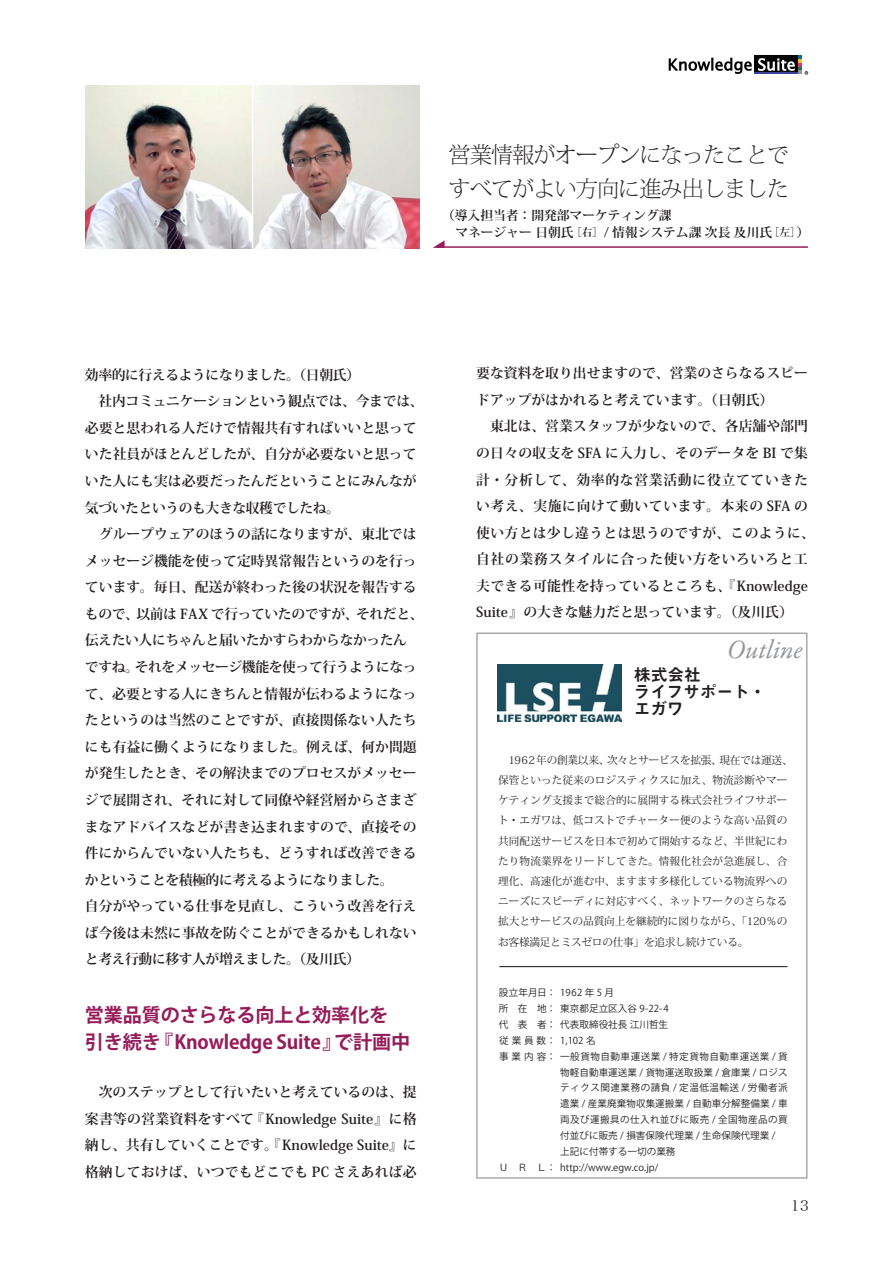
<style>
.page{position:relative;width:893px;height:1263px;background:#fff}
.page>*{position:absolute;margin:0;border:0;box-sizing:border-box;transform-origin:0 0}
.t1{font:italic 26.55px "Garamond Premr Pro";color:#939598}
.t2{font:200 22.35px/34px "Koz Min Pro";letter-spacing:-.05em;color:#231f20}
.t3{font:700 19.2px/26.5px "Koz Go Pro";letter-spacing:-.01em;color:#961c59}
.t4{font:16.95px/17px "Midashi Go Pr 5 MB31";letter-spacing:-.02em;color:#231f20}
.t5{font:700 13.8px/26.5px "Koz Min Pro";color:#231f20}
.t6{font:700 13.8px/26.5px "Koz Min Pro";letter-spacing:.02em;color:#231f20}
.t7{font:13.8px "Hiragino Min W3 90 msp RKSJ H";color:#231f20}
.t8{font:700 12.75px/17px "Koz Min Pro";color:#231f20}
.t9{font:10.65px/20.2px "Koz Min Pro";letter-spacing:.01em;color:#231f20}
.t10{font:9.6px/15.9px "Koz Go Pro";letter-spacing:.005em;color:#231f20}
.s1{font-size:10.65px}
</style>
<div class="page">
<div style="left:754px;top:55px;width:45px;height:18px;background:#030403"></div>
<svg style="left:669px;top:58px;width:83px;height:16px"></svg>
<hr style="left:754px;top:72px;width:48px;height:2px;background:#3e419a">
<svg style="left:758px;top:55px;width:50px;height:19px"></svg>
<div style="left:476px;top:632px;width:331px;height:547px;border:2px solid #a8a9ad"></div>
<hr style="left:436px;top:246px;width:372px;height:2px;background:#961c59">
<svg style="left:433px;top:240px;width:12px;height:8px"></svg>
<img style="left:85px;top:85px;width:335px;height:164px">
<img style="left:498px;top:664px;width:124px;height:57px">
<hr style="left:499px;top:966px;width:288px;height:1px;background:#231f20">
<h2 class="t2" style="left:449px;top:137px;width:342px">営業情報がオープンになったことですべてがよい方向に進み出しました</h2>
<p class="t8" style="left:455px;top:206px;width:355px;text-indent:-13px">（導入担当者：開発部マーケティング課<br>マネージャー 日朝氏<span class="s1">［右］</span>/ 情報システム課 次長 及川氏<span class="s1">［左］</span>）</p>
<p class="t5" style="left:85px;top:361px;width:340px">効率的に行えるようになりました。（日朝氏）<br>　社内コミュニケーションという観点では、今までは、必要と思われる人だけで情報共有すればいいと思っていた社員がほとんどしたが、自分が必要ないと思っていた人にも実は必要だったんだということにみんなが気づいたというのも大きな収穫でしたね。<br>　グループウェアのほうの話になりますが、東北ではメッセージ機能を使って定時異常報告というのを行っています。毎日、配送が終わった後の状況を報告するもので、以前は FAX で行っていたのですが、それだと、伝えたい人にちゃんと届いたかすらわからなかったんですね。それをメッセージ機能を使って行うようになって、必要とする人にきちんと情報が伝わるようになったというのは当然のことですが、直接関係ない人たちにも有益に働くようになりました。例えば、何か問題が発生したとき、その解決までのプロセスがメッセージで展開され、それに対して同僚や経営層からさまざまなアドバイスなどが書き込まれますので、直接その件にからんでいない人たちも、どうすれば改善できるかということを積極的に考えるようになりました。<br>自分がやっている仕事を見直し、こういう改善を行えば今後は未然に事故を防ぐことができるかもしれないと考え行動に移す人が増えました。（及川氏）</p>
<h3 class="t3" style="left:85px;top:1003px;width:327px">営業品質のさらなる向上と効率化を引き続き『Knowledge Suite』で計画中</h3>
<p class="t5" style="left:85px;top:1078px;width:333px;text-align:justify">　次のステップとして行いたいと考えているのは、提案書等の営業資料をすべて『Knowledge Suite』に格納し、共有していくことです。『Knowledge Suite』に格納しておけば、いつでもどこでも PC さえあれば必</p>
<p class="t6" style="left:476px;top:359px;width:340px">要な資料を取り出せますので、営業のさらなるスピードアップがはかれると考えています。（日朝氏）<br>　東北は、営業スタッフが少ないので、各店舗や部門の日々の収支を SFA に入力し、そのデータを BI で集計・分析して、効率的な営業活動に役立てていきたい考え、実施に向けて動いています。本来の SFA の使い方とは少し違うとは思うのですが、このように、自社の業務スタイルに合った使い方をいろいろと工夫できる可能性を持っているところも、『Knowledge<br>Suite』の大きな魅力だと思っています。（及川氏）</p>
<h1 class="t1" style="left:727px;top:633px;width:77px">Outline</h1>
<p class="t4" style="left:634px;top:665px;width:134px">株式会社<br>ライフサポート・エガワ</p>
<p class="t9" style="left:498px;top:749px;width:296px">　1962年の創業以来、次々とサービスを拡張、現在では運送、保管といった従来のロジスティクスに加え、物流診断やマーケティング支援まで総合的に展開する株式会社ライフサポート・エガワは、低コストでチャーター便のような高い品質の共同配送サービスを日本で初めて開始するなど、半世紀にわたり物流業界をリードしてきた。情報化社会が急進展し、合理化、高速化が進む中、ますます多様化している物流界へのニーズにスピーディに対応すべく、ネットワークのさらなる拡大とサービスの品質向上を継続的に図りながら、「120％のお客様満足とミスゼロの仕事」を追求し続けている。</p>
<p class="t10" style="left:499px;top:984px;width:290px">設立年月日： 1962 年 5 月<br>所　在　地：東京都足立区入谷 9-22- 4<br>代　表　者：代表取締役社長 江川哲生<br>従 業 員 数 ： 1,102 名<br>事 業 内 容：一般貨物自動車運送業 / 特定貨物自動車運送業 / 貨</p>
<p class="t10" style="left:560px;top:1064px;width:229px">物軽自動車運送業 / 貨物運送取扱業 / 倉庫業 / ロジスティクス関連業務の請負 / 定温低温輸送 / 労働者派遣業 / 産業廃棄物収集運搬業 / 自動車分解整備業 / 車両及び運搬具の仕入れ並びに販売 / 全国物産品の買付並びに販売 / 損害保険代理業 / 生命保険代理業 /<br>上記に付帯する一切の業務</p>
<p class="t10" style="left:499px;top:1160px;width:161px">Ｕ　Ｒ　Ｌ： http://www.egw.co.jp/</p>
<p class="t7" style="left:791px;top:1199px;width:20px">13</p>
</div>
